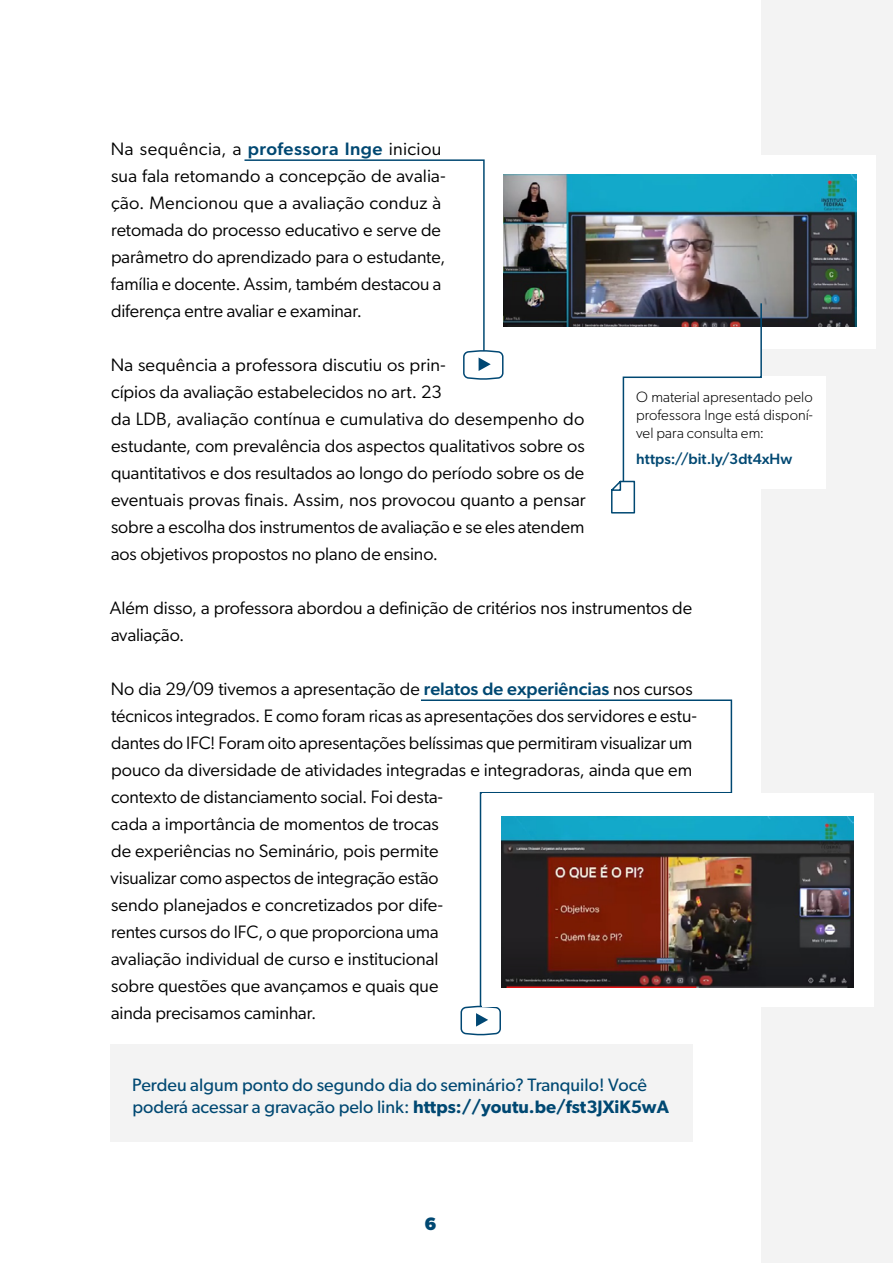
<style>
.page{position:relative;width:893px;height:1263px;background:#fff}
.page>*{position:absolute;margin:0;border:0;box-sizing:border-box;transform-origin:0 0}
.Texto_-_corpo{font:18px/27px "Gibson";color:#000}
.Texto_-_Destaque{font:18px/21.6px "Gibson";color:#004872}
.t1{font:700 18px "Gibson";color:#004872}
.texto_-_quadro{font:300 15px/18px "Gibson";letter-spacing:.005em;color:#000;text-align:justify}
.texto_-_quadro-2{font:500 15px "Gibson";color:#004872}
.s1{font-weight:500;color:#004872}
.s2{font-weight:600}
</style>
<div class="page">
<div style="left:761px;top:0;width:132px;height:1263px;background:#f3f3f3"></div>
<div style="left:111px;top:1044px;width:582px;height:98px;background:#f3f3f3"></div>
<div style="left:484px;top:155px;width:392px;height:193px;background:#fff"></div>
<img style="left:504px;top:175px;width:353px;height:152px">
<svg style="left:244px;top:159px;width:241px;height:190px"></svg>
<svg style="left:463px;top:349px;width:41px;height:31px"></svg>
<div style="left:623px;top:377px;width:203px;height:112px;background:#fff"></div>
<svg style="left:421px;top:699px;width:312px;height:306px"></svg>
<svg style="left:460px;top:1005px;width:41px;height:31px"></svg>
<div style="left:482px;top:793px;width:391px;height:213px;background:#fff"></div>
<img style="left:501px;top:816px;width:353px;height:172px">
<svg style="left:610px;top:302px;width:153px;height:212px"></svg>
<p class="Texto_-_corpo" style="left:111px;top:135px;width:336px">Na sequência, a <span class="s1">professora Inge</span> iniciou sua fala retomando a concepção de avalia&shy;ção. Mencionou que a avaliação conduz à retomada do processo educativo e serve de parâmetro do aprendizado para o estudante, família e docente. Assim, também destacou a diferença entre avaliar e examinar.</p>
<p class="Texto_-_corpo" style="left:111px;top:351px;width:476px">Na sequência a professora discutiu os prin-<br>cípios da avaliação estabelecidos no art. 23<br>da LDB, avaliação contínua e cumulativa do desempenho do estudante, com prevalência dos aspectos qualitativos sobre os quantitativos e dos resultados ao longo do período sobre os de eventuais provas finais. Assim, nos provocou quanto a pensar sobre a escolha dos instrumentos de avaliação e se eles atendem aos objetivos propostos no plano de ensino.</p>
<p class="Texto_-_corpo" style="left:110px;top:594px;width:584px">Além disso, a professora abordou a definição de critérios nos instrumentos de avaliação.</p>
<p class="Texto_-_corpo" style="left:111px;top:675px;width:587px">No dia 29/09 tivemos a apresentação de <span class="s1">relatos de experiências</span> nos cursos técnicos integrados. E como foram ricas as apresentações dos servidores e estu&shy;dantes do IFC! Foram oito apresentações belíssimas que permitiram visualizar um pouco da diversidade de atividades integradas e integradoras, ainda que em contexto de distanciamento social. Foi desta-<br>cada a importância de momentos de trocas<br>de experiências no Seminário, pois permite<br>visualizar como aspectos de integração estão<br>sendo planejados e concretizados por dife-<br>rentes cursos do IFC, o que proporciona uma<br>avaliação individual de curso e institucional<br>sobre questões que avançamos e quais que<br>ainda precisamos caminhar.</p>
<p class="texto_-_quadro" style="left:636px;top:387px;width:178px">O material apresentado pelo professora Inge está disponí&shy;vel para consulta em:</p>
<p class="texto_-_quadro-2" style="left:636px;top:450px;width:158px">https://bit.ly/3dt4xHw</p>
<p class="Texto_-_Destaque" style="left:132px;top:1074px;width:538px">Perdeu algum ponto do segundo dia do seminário? Tranquilo! Você poderá acessar a gravação pelo link: <span class="s2">https://youtu.be/fst3JXiK5wA</span></p>
<p class="t1" style="left:424px;top:1213px;width:13px">6</p>
</div>
